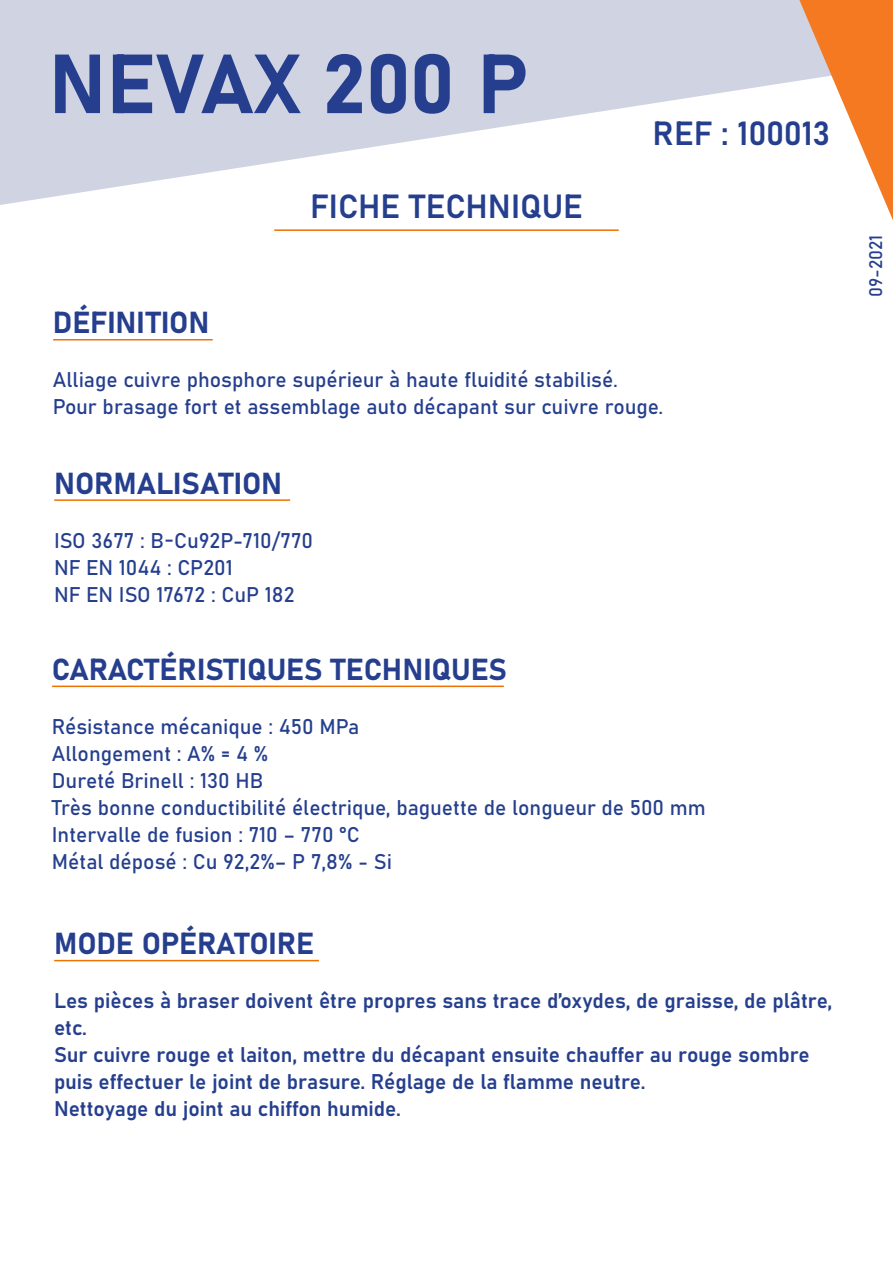
<style>
.page{position:relative;width:893px;height:1263px;background:#fff}
.page>*{position:absolute;margin:0;border:0;box-sizing:border-box;transform-origin:0 0}
.t1{font:82.5px "Bahnschrift";color:#253f8e}
.t2{font:33px "Bahnschrift";color:#253f8e}
.t3{font:30px "Bahnschrift";color:#253f8e}
.t4{font:21px/27px "Bahnschrift";color:#253f8e}
.t5{font:18px "Bahnschrift";color:#253f8e}
</style>
<div class="page">
<svg style="left:0;top:0;width:799px;height:205px;fill:#cfd3e2"></svg>
<svg style="left:799px;top:0;width:94px;height:220px"></svg>
<hr style="left:53px;top:339px;width:160px;height:1px;background:#ee7202">
<hr style="left:274px;top:229px;width:345px;height:2px;background:#ee7202">
<hr style="left:54px;top:499px;width:236px;height:2px;background:#ee7202">
<hr style="left:52px;top:685px;width:452px;height:2px;background:#ee7202">
<hr style="left:54px;top:960px;width:265px;height:1px;background:#ee7202">
<p class="t1" style="left:49px;top:21px;width:481px">NEVAX 200 P</p>
<p class="t2" style="left:310px;top:181px;width:274px">FICHE TECHNIQUE</p>
<p class="t2" style="left:653px;top:108px;width:179px">REF : 100013</p>
<p class="t3" style="left:53px;top:300px;width:158px">DÉFINITION</p>
<p class="t4" style="left:53px;top:365px;width:566px">Alliage cuivre phosphore supérieur à haute fluidité stabilisé.</p>
<p class="t4" style="left:53px;top:392px;width:612px">Pour brasage fort et assemblage auto décapant sur cuivre rouge.</p>
<p class="t3" style="left:54px;top:460px;width:230px">NORMALISATION</p>
<p class="t4" style="left:54px;top:525px;width:261px">ISO 3677 : B-Cu92P-710/770</p>
<p class="t4" style="left:54px;top:552px;width:180px">NF EN 1044 : CP201</p>
<p class="t4" style="left:54px;top:579px;width:242px">NF EN ISO 17672 : CuP 182</p>
<p class="t3" style="left:52px;top:647px;width:457px">CARACTÉRISTIQUES TECHNIQUES</p>
<p class="t4" style="left:52px;top:712px;width:309px">Résistance mécanique : 450 MPa</p>
<p class="t4" style="left:52px;top:739px;width:218px">Allongement : A% = 4 %</p>
<p class="t4" style="left:52px;top:766px;width:213px">Dureté Brinell : 130 HB</p>
<p class="t4" style="left:52px;top:793px;width:655px">Très bonne conductibilité électrique, baguette de longueur de 500 mm</p>
<p class="t4" style="left:52px;top:820px;width:310px">Intervalle de fusion : 710 – 770 °C</p>
<p class="t4" style="left:52px;top:847px;width:342px">Métal déposé : Cu 92,2%– P 7,8% - Si</p>
<p class="t3" style="left:54px;top:921px;width:262px">MODE OPÉRATOIRE</p>
<p class="t4" style="left:54px;top:986px;width:780px">Les pièces à braser doivent être propres sans trace d’oxydes, de graisse, de plâtre, etc.</p>
<p class="t4" style="left:54px;top:1040px;width:757px">Sur cuivre rouge et laiton, mettre du décapant ensuite chauffer au rouge sombre puis effectuer le joint de brasure. Réglage de la flamme neutre.</p>
<p class="t4" style="left:54px;top:1094px;width:348px">Nettoyage du joint au chiffon humide.</p>
<p class="t5" style="left:862px;top:297px;width:64px;rotate:-90deg">09-2021</p>
</div>
